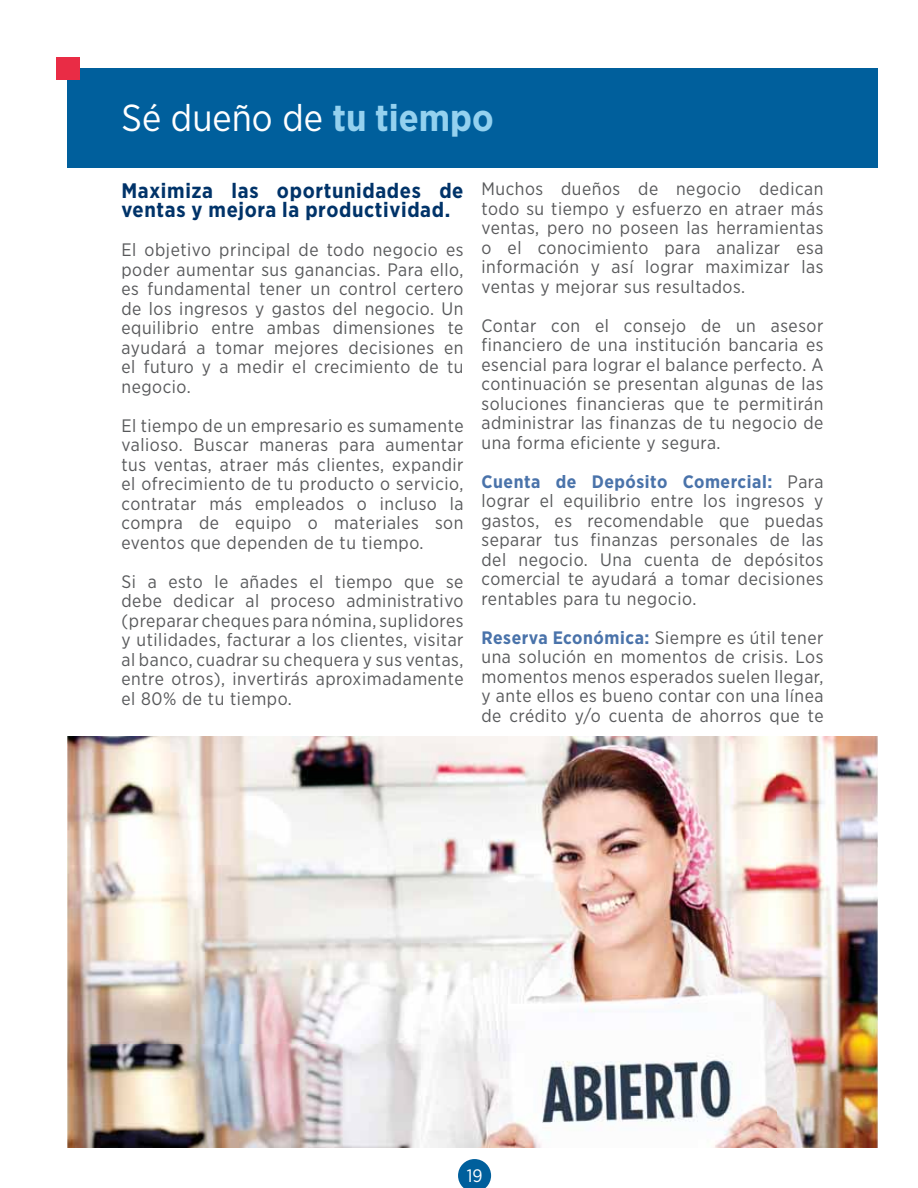
<style>
.page{position:relative;width:918px;height:1188px;background:#fff}
.page>*{position:absolute;margin:0;border:0;box-sizing:border-box;transform-origin:0 0}
.t1{font:37.5px "Gotham Narrow";color:#fff}
.t2{font:700 21px/19.5px "Gotham Narrow";letter-spacing:.03em;color:#003369}
.t3{font:18px/19.5px "Gotham Narrow";letter-spacing:.03em;color:#58595b;text-align:justify}
.t4{font:18px "Gotham Narrow";color:#fff}
.s1{font-weight:700;color:#94d1ef}
.s2{font-weight:700;color:#4a73aa}
</style>
<div class="page">
<svg style="left:458px;top:1159px;width:33px;height:29px"></svg>
<div style="left:68px;top:68px;width:810px;height:100px;background:#005f9c"></div>
<div style="left:56px;top:57px;width:23px;height:23px;background:#e92c45"></div>
<img style="left:68px;top:736px;width:810px;height:412px">
<h1 class="t1" style="left:122px;top:104px;width:374px">Sé dueño de <span class="s1">tu tiempo</span></h1>
<p class="t2" style="left:122px;top:182px;width:344px">Maximiza las oportunidades de ventas y mejora la productividad.</p>
<p class="t3" style="left:122px;top:241px;width:344px">El objetivo principal de todo negocio es poder aumentar sus ganancias. Para ello, es fundamental tener un control certero de los ingresos y gastos del negocio. Un equilibrio entre ambas dimensiones te ayudará a tomar mejores decisiones en el futuro y a medir el crecimiento de tu negocio.</p>
<p class="t3" style="left:122px;top:416px;width:344px">El tiempo de un empresario es sumamente valioso. Buscar maneras para aumentar tus ventas, atraer más clientes, expandir el ofrecimiento de tu producto o servicio, contratar más empleados o incluso la compra de equipo o materiales son eventos que dependen de tu tiempo.</p>
<p class="t3" style="left:122px;top:572px;width:344px">Si a esto le añades el tiempo que se debe dedicar al proceso administrativo (preparar cheques para nómina, suplidores y utilidades, facturar a los clientes, visitar al banco, cuadrar su chequera y sus ventas, entre otros), invertirás aproximadamente el 80% de tu tiempo.</p>
<p class="t3" style="left:482px;top:180px;width:344px">Muchos dueños de negocio dedican todo su tiempo y esfuerzo en atraer más ventas, pero no poseen las herramientas o el conocimiento para analizar esa información y así lograr maximizar las ventas y mejorar sus resultados.</p>
<p class="t3" style="left:482px;top:317px;width:344px">Contar con el consejo de un asesor financiero de una institución bancaria es esencial para lograr el balance perfecto. A continuación se presentan algunas de las soluciones financieras que te permitirán administrar las finanzas de tu negocio de una forma eficiente y segura.</p>
<p class="t3" style="left:482px;top:473px;width:344px"><span class="s2">Cuenta de Depósito Comercial:</span> Para lograr el equilibrio entre los ingresos y gastos, es recomendable que puedas separar tus finanzas personales de las del negocio. Una cuenta de depósitos comercial te ayudará a tomar decisiones rentables para tu negocio.</p>
<p class="t3" style="left:482px;top:629px;width:344px"><span class="s2">Reserva Económica:</span> Siempre es útil tener una solución en momentos de crisis. Los momentos menos esperados suelen llegar, y ante ellos es bueno contar con una línea de crédito y/o cuenta de ahorros que te</p>
<p class="t4" style="left:467px;top:1169px;width:17px">19</p>
</div>
